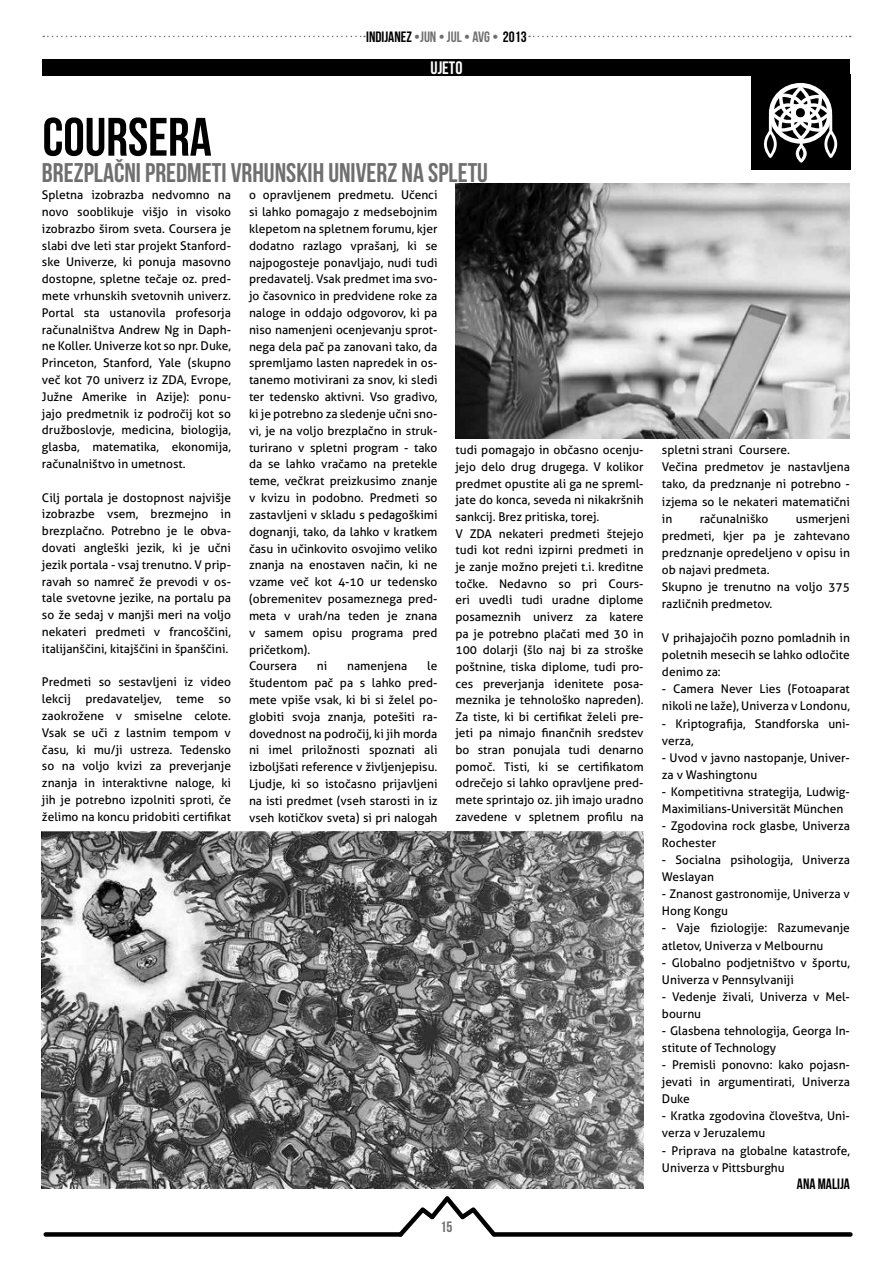
<style>
.page{position:relative;width:893px;height:1263px;background:#fff}
.page>*{position:absolute;margin:0;border:0;box-sizing:border-box;transform-origin:0 0}
.t1{font:54px "Bebas Neue";color:#000}
.t2{font:27px "Bebas Neue";color:#706f6f}
.t3{font:18px "Bebas Neue";color:#fff}
.t4{font:15px "Bebas Neue";color:#000}
.t5{font:15px "Bebas Neue";color:#706f6f}
.t6{font:12px/16.8px "Aller";color:#000}
.s1{color:#706f6f}
</style>
<div class="page">
<svg style="left:43px;top:36px;width:322px;height:1px"></svg>
<svg style="left:529px;top:36px;width:322px;height:1px"></svg>
<svg style="left:400px;top:1196px;width:95px;height:41px"></svg>
<div style="left:44px;top:1232px;width:359px;height:5px;background:#000;border-radius:2px"></div>
<div style="left:493px;top:1232px;width:360px;height:5px;background:#000;border-radius:2px"></div>
<div style="left:43px;top:60px;width:807px;height:16px;background:#000"></div>
<div style="left:750px;top:74px;width:100px;height:96px;background:#000"></div>
<svg style="left:764px;top:83px;width:73px;height:80px"></svg>
<img style="left:455px;top:184px;width:395px;height:255px">
<img style="left:42px;top:831px;width:602px;height:357px">
<p class="t4" style="left:366px;top:29px;width:162px">INDIJANEZ <span class="s1">•JUN • JUL • AVG •</span> 2013</p>
<h3 class="t3" style="left:430px;top:58px;width:33px">UJETO</h3>
<h1 class="t1" style="left:43px;top:107px;width:171px">COURSERA</h1>
<h2 class="t2" style="left:42px;top:157px;width:448px">BREZPLAČNi PREDMETI VRHUNSKIH UNIVERZ NA SPLETU</h2>
<p class="t6" style="left:42px;top:186px;width:191px;text-align:justify">Spletna izobrazba nedvomno na novo sooblikuje višjo in visoko izobrazbo širom sveta. Coursera je slabi dve leti star projekt Stanford&shy;ske Univerze, ki ponuja masovno dostopne, spletne tečaje oz. pred&shy;mete vrhunskih svetovnih univerz.<br>Portal sta ustanovila profesorja računalništva Andrew Ng in Daph&shy;ne Koller. Univerze kot so npr. Duke, Princeton, Stanford, Yale (skupno več kot 70 univerz iz ZDA, Evrope, Južne Amerike in Azije): ponu&shy;jajo predmetnik iz področij kot so družboslovje, medicina, biologija, glasba, matematika, ekonomija, računalništvo in umetnost.</p>
<p class="t6" style="left:42px;top:489px;width:191px;text-align:justify">Cilj portala je dostopnost najvišje izobrazbe vsem, brezmejno in brezplačno. Potrebno je le obva&shy;dovati angleški jezik, ki je učni jezik portala - vsaj trenutno. V prip&shy;ravah so namreč že prevodi v os&shy;tale svetovne jezike, na portalu pa so že sedaj v manjši meri na voljo nekateri predmeti v francoščini, italijanščini, kitajščini in španščini.</p>
<p class="t6" style="left:42px;top:674px;width:191px;text-align:justify">Predmeti so sestavljeni iz video lekcij predavateljev, teme so zaokrožene v smiselne celote.<br>Vsak se uči z lastnim tempom v času, ki mu/ji ustreza. Tedensko so na voljo kvizi za preverjanje znanja in interaktivne naloge, ki jih je potrebno izpolniti sproti, če želimo na koncu pridobiti certifikat</p>
<p class="t6" style="left:249px;top:187px;width:190px">o opravljenem predmetu. Učenci si lahko pomagajo z medsebojnim klepetom na spletnem forumu, kjer dodatno razlago vprašanj, ki se najpogosteje ponavljajo, nudi tudi predavatelj. Vsak predmet ima svo&shy;jo časovnico in predvidene roke za naloge in oddajo odgovorov, ki pa niso namenjeni ocenjevanju sprot&shy;nega dela pač pa zanovani tako, da spremljamo lasten napredek in os&shy;tanemo motivirani za snov, ki sledi ter tedensko aktivni. Vso gradivo, ki je potrebno za sledenje učni sno&shy;vi, je na voljo brezplačno in struk&shy;turirano v spletni program - tako da se lahko vračamo na pretekle teme, večkrat preizkusimo znanje v kvizu in podobno. Predmeti so zastavljeni v skladu s pedagoškimi dognanji, tako, da lahko v kratkem času in učinkovito osvojimo veliko znanja na enostaven način, ki ne vzame več kot 4-10 ur tedensko (obremenitev posameznega pred&shy;meta v urah/na teden je znana v samem opisu programa pred pričetkom).<br>Coursera</p>
<p class="t6" style="left:455px;top:442px;width:190px">tudi pomagajo in občasno ocenju&shy;jejo delo drug drugega. V kolikor predmet opustite ali ga ne spreml&shy;jate do konca, seveda ni nikakršnih sankcij. Brez pritiska, torej.<br>V ZDA nekateri predmeti štejejo tudi kot redni izpirni predmeti in je zanje možno prejeti t.i. kreditne točke. Nedavno so pri Cours&shy;eri uvedli tudi uradne diplome posameznih univerz za katere pa je potrebno plačati med 30 in 100 dolarji (šlo naj bi za stroške poštnine, tiska diplome, tudi pro&shy;ces preverjanja idenitete posa&shy;meznika je tehnološko napreden).<br>Za tiste, ki bi certifikat želeli pre&shy;jeti pa nimajo finančnih sredstev bo stran ponujala tudi denarno pomoč. Tisti, ki se certifikatom odrečejo si lahko opravljene pred&shy;mete sprintajo oz. jih imajo uradno zavedene v spletnem profilu na</p>
<p class="t6" style="left:662px;top:441px;width:189px">spletni strani Coursere.<br>Večina predmetov je nastavljena tako, da predznanje ni potrebno - izjema so le nekateri matematični in</p>
<p class="t6" style="left:700px;top:510px;width:70px">računalniško</p>
<p class="t6" style="left:662px;top:510px;width:189px;text-indent:134px">usmerjeni predmeti, kjer pa je zahtevano predznanje opredeljeno v opisu in ob najavi predmeta.<br>Skupno je trenutno na voljo 375 različnih predmetov.</p>
<p class="t6" style="left:662px;top:629px;width:189px;text-align:justify">V prihajajočih pozno pomladnih in poletnih mesecih se lahko odločite denimo za:</p>
<p class="t6" style="left:662px;top:680px;width:189px">- Camera Never Lies (Fotoaparat nikoli ne laže), Univerza v Londonu,</p>
<p class="t6" style="left:662px;top:715px;width:189px">- Kriptografija, Standforska uni&shy;verza,</p>
<p class="t6" style="left:662px;top:749px;width:189px">- Uvod v javno nastopanje, Univer&shy;za v Washingtonu</p>
<p class="t6" style="left:662px;top:783px;width:189px">- Kompetitivna strategija, Ludwig-<br>Maximilians-Universität München</p>
<p class="t6" style="left:662px;top:817px;width:189px">- Zgodovina rock glasbe, Univerza<br>Rochester</p>
<p class="t6" style="left:662px;top:851px;width:189px">- Socialna psihologija, Univerza<br>Weslayan</p>
<p class="t6" style="left:662px;top:885px;width:189px">- Znanost gastronomije, Univerza v<br>Hong Kongu</p>
<p class="t6" style="left:662px;top:920px;width:189px">- Vaje fiziologije: Razumevanje atletov, Univerza v Melbournu</p>
<p class="t6" style="left:662px;top:954px;width:189px">- Globalno podjetništvo v športu,<br>Univerza v Pennsylvaniji</p>
<p class="t6" style="left:662px;top:988px;width:189px">- Vedenje živali, Univerza v Mel&shy;bournu</p>
<p class="t6" style="left:662px;top:1022px;width:189px">- Glasbena tehnologija, Georga In&shy;stitute of Technology</p>
<p class="t6" style="left:662px;top:1056px;width:189px;text-align:justify">- Premisli ponovno: kako pojasn&shy;jevati in argumentirati, Univerza Duke</p>
<p class="t6" style="left:662px;top:1107px;width:189px">- Kratka zgodovina človeštva, Uni&shy;verza v Jeruzalemu</p>
<p class="t6" style="left:662px;top:1142px;width:189px">- Priprava na globalne katastrofe,<br>Univerza v Pittsburghu</p>
<p class="t4" style="left:797px;top:1175px;width:55px">ANA MALIJA</p>
<p class="t6" style="left:249px;top:658px;width:190px;text-align:justify;text-indent:178px">le študentom pač pa s lahko pred&shy;mete vpiše vsak, ki bi si želel po&shy;globiti svoja znanja, potešiti ra&shy;dovednost na področij, ki jih morda ni imel priložnosti spoznati ali izboljšati reference v življenjepisu.<br>Ljudje, ki so istočasno prijavljeni na isti predmet (vseh starosti in iz vseh kotičkov sveta) si pri nalogah</p>
<p class="t6" style="left:317px;top:658px;width:12px">ni</p>
<p class="t6" style="left:347px;top:658px;width:62px">namenjena</p>
<p class="t5" style="left:441px;top:1218px;width:13px">15</p>
</div>
